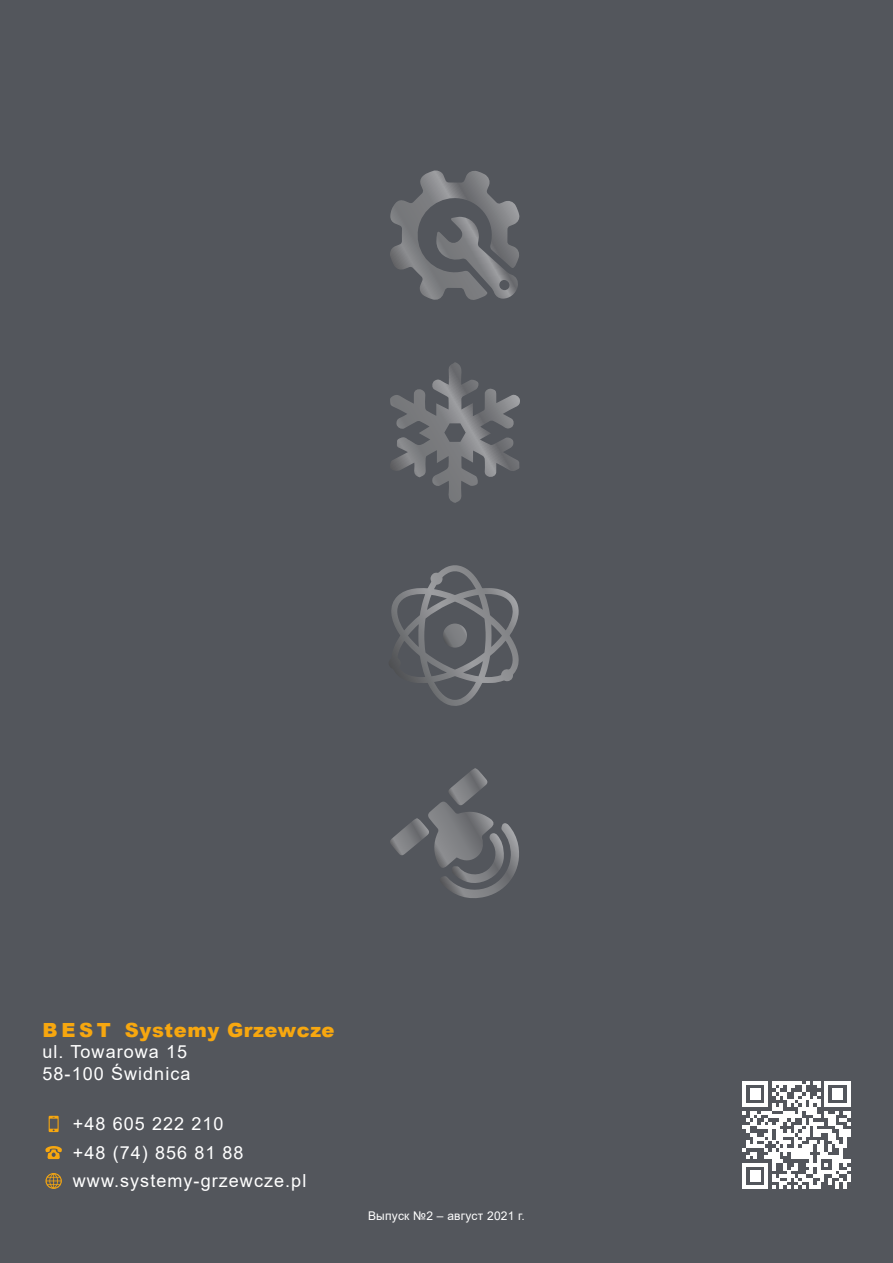
<style>
.page{position:relative;width:893px;height:1263px;background:#53565c}
.page>*{position:absolute;margin:0;border:0;box-sizing:border-box;transform-origin:0 0}
.t1{font:900 19.5px "Arial";letter-spacing:.03em;color:#f7a70f}
.t2{font:18px/28.5px "Arial";letter-spacing:.06em;color:#fff}
.t3{font:12px "Arial";letter-spacing:.02em;color:#fff}
</style>
<div class="page">
<svg style="left:45px;top:1146px;width:17px;height:13px"></svg>
<svg style="left:49px;top:1116px;width:10px;height:16px"></svg>
<svg style="left:742px;top:1081px;width:108px;height:108px"></svg>
<svg style="left:45px;top:1173px;width:17px;height:16px"></svg>
<svg style="left:390px;top:170px;width:130px;height:130px"></svg>
<svg style="left:390px;top:768px;width:129px;height:130px"></svg>
<svg style="left:391px;top:565px;width:128px;height:141px"></svg>
<svg style="left:390px;top:362px;width:130px;height:141px"></svg>
<p class="t1" style="left:43px;top:1016px;width:294px">B E S T Systemy Grzewcze</p>
<p class="t2" style="left:43px;top:1041px;width:149px;line-height:21.6px">ul. Towarowa 15<br>58-100 Świdnica</p>
<p class="t2" style="left:73px;top:1109px;width:235px">+48 605 222 210<br>+48 (74) 856 81 88 www.systemy-grzewcze.pl</p>
<p class="t3" style="left:368px;top:1207px;width:158px">Выпуск №2 – август 2021 г.</p>
</div>
